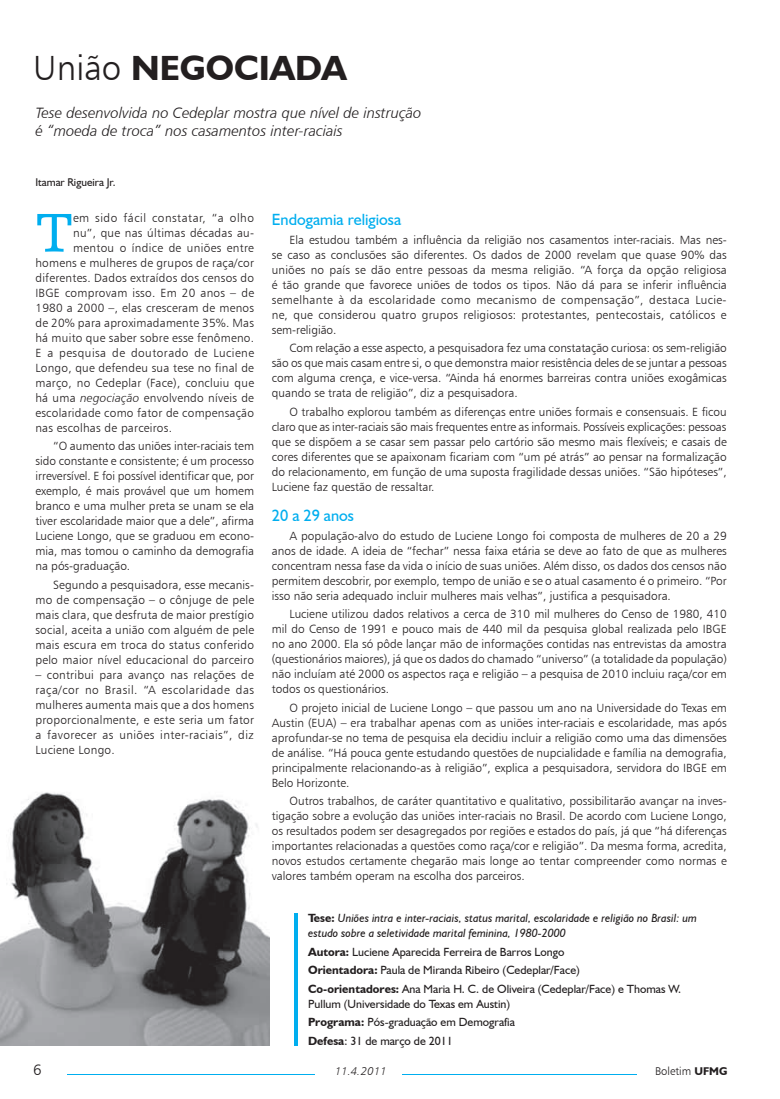
<style>
.page{position:relative;width:780px;height:1099px;background:#fff}
.page>*{position:absolute;margin:0;border:0;box-sizing:border-box;transform-origin:0 0}
.t1{font:57.88px "Humanist Slabserif 712 BT";color:#00aeef}
.t2{font:700 35px "Humanist 521 BT";color:#231f20}
.t3{font:16.25px "Humanist 521 BT";color:#00aeef}
.t4{font:15px/18px "Humanist 777 BT Light Italic B";color:#231f20}
.t5{font:15px "Humanist 777 BT Light B";color:#231f20}
.t6{font:11.88px/15px "Humanist 777 BT Light B";letter-spacing:.02em;color:#231f20;text-align:justify}
.t7{font:11.88px/18.5px "Humanist 521 BT";color:#231f20}
.t8{font:italic 11.88px/15px "Humanist 521 BT";color:#231f20}
.t9{font:11.88px "Humanist 777 BT Light B";letter-spacing:.04em;color:#231f20}
.t10{font:11.88px "Humanist 777 BT Light B";letter-spacing:.045em;color:#231f20}
.t11{font:11.25px "Humanist 521 BT";color:#231f20}
.t12{font:11.25px "Humanist 777 BT Light B";color:#231f20}
.t13{font:11.25px "Humanist 777 BT Light Italic B";letter-spacing:.015em;color:#231f20}
.s1{font-family:"Humanist 777 BT Light B";font-weight:400}
.s2{font-family:"Humanist 777 BT Light Italic B"}
.s3{font-weight:700;font-style:normal}
.s4{font-weight:700}
.s5{font-family:"Humanist 521 BT";font-weight:700}
</style>
<div class="page">
<hr style="left:67px;top:1073px;width:247px;height:1px;background:#00aeef">
<hr style="left:402px;top:1073px;width:234px;height:1px;background:#00aeef">
<img style="left:0;top:792px;width:270px;height:253px">
<hr style="left:294px;top:913px;width:3px;height:132px;background:#00aeef">
<h2 class="t2" style="left:33px;top:46px;width:315px"><span class="s1">União</span> NEGOCIADA</h2>
<p class="t4" style="left:35px;top:103px;width:387px">Tese desenvolvida no Cedeplar mostra que nível de instrução é “moeda de troca” nos casamentos inter-raciais</p>
<p class="t11" style="left:35px;top:175px;width:82px">Itamar Rigueira Jr.</p>
<h1 class="t1" style="left:35px;top:198px;width:39px">T</h1>
<p class="t10" style="left:73px;top:210px;width:182px">em sido fácil constatar, “a olho</p>
<p class="t6" style="left:73px;top:225px;width:182px">nu”, que nas últimas décadas au-</p>
<p class="t6" style="left:73px;top:240px;width:182px">mentou o índice de uniões entre</p>
<p class="t6" style="left:35px;top:255px;width:220px">homens e mulheres de grupos de raça/cor</p>
<p class="t6" style="left:35px;top:270px;width:220px">diferentes. Dados extraídos dos censos do</p>
<p class="t6" style="left:35px;top:285px;width:220px">IBGE comprovam isso. Em 20 anos – de</p>
<p class="t6" style="left:35px;top:300px;width:220px">1980 a 2000 –, elas cresceram de menos</p>
<p class="t6" style="left:35px;top:315px;width:220px">de 20% para aproximadamente 35%. Mas</p>
<p class="t6" style="left:35px;top:330px;width:220px">há muito que saber sobre esse fenômeno.</p>
<p class="t9" style="left:35px;top:345px;width:220px">E a pesquisa de doutorado de Luciene</p>
<p class="t6" style="left:35px;top:360px;width:220px">Longo, que defendeu sua tese no final de</p>
<p class="t6" style="left:35px;top:375px;width:220px">março, no Cedeplar (Face), concluiu que</p>
<p class="t6" style="left:35px;top:390px;width:220px">há uma <span class="s2">negociação</span> envolvendo níveis de</p>
<p class="t6" style="left:35px;top:405px;width:220px">escolaridade como fator de compensação</p>
<p class="t6" style="left:35px;top:420px;width:138px">nas escolhas de parceiros.</p>
<p class="t6" style="left:35px;top:438px;width:220px;text-indent:18px">“O aumento das uniões inter-raciais tem sido constante e consistente; é um processo irreversível. E foi possível identificar que, por exemplo, é mais provável que um homem branco e uma mulher preta se unam se ela tiver escolaridade maior que a dele”, afirma Luciene Longo, que se graduou em econo&shy;mia, mas tomou o caminho da demografia na pós-graduação.</p>
<p class="t6" style="left:35px;top:577px;width:220px;text-indent:18px">Segundo a pesquisadora, esse mecanis&shy;mo de compensação – o cônjuge de pele mais clara, que desfruta de maior prestígio social, aceita a união com alguém de pele mais escura em troca do status conferido pelo maior nível educacional do parceiro</p>
<p class="t6" style="left:35px;top:667px;width:220px">– contribui para avanço nas relações de raça/cor no Brasil. “A escolaridade das mulheres aumenta mais que a dos homens proporcionalmente, e este seria um fator a favorecer as uniões inter-raciais”, diz Luciene Longo.</p>
<h3 class="t3" style="left:272px;top:209px;width:131px">Endogamia religiosa</h3>
<p class="t6" style="left:272px;top:232px;width:456px;text-indent:18px">Ela estudou também a influência da religião nos casamentos inter-raciais. Mas nes&shy;se caso as conclusões são diferentes. Os dados de 2000 revelam que quase 90% das uniões no país se dão entre pessoas da mesma religião. “A força da opção religiosa é tão grande que favorece uniões de todos os tipos. Não dá para se inferir influência semelhante à da escolaridade como mecanismo de compensação”, destaca Lucie&shy;ne, que considerou quatro grupos religiosos: protestantes, pentecostais, católicos e sem-religião.</p>
<p class="t6" style="left:272px;top:340px;width:456px;text-indent:18px">Com relação a esse aspecto, a pesquisadora fez uma constatação curiosa: os sem-religião são os que mais casam entre si, o que demonstra maior resistência deles de se juntar a pessoas com alguma crença, e vice-versa. “Ainda há enormes barreiras contra uniões exogâmicas quando se trata de religião”, diz a pesquisadora.</p>
<p class="t6" style="left:272px;top:404px;width:456px;text-indent:18px">O trabalho explorou também as diferenças entre uniões formais e consensuais. E ficou claro que as inter-raciais são mais frequentes entre as informais. Possíveis explicações: pessoas que se dispõem a se casar sem passar pelo cartório são mesmo mais flexíveis; e casais de cores diferentes que se apaixonam ficariam com “um pé atrás” ao pensar na formalização do relacionamento, em função de uma suposta fragilidade dessas uniões. “São hipóteses”, Luciene faz questão de ressaltar.</p>
<h3 class="t3" style="left:272px;top:505px;width:84px">20 a 29 anos</h3>
<p class="t6" style="left:272px;top:527px;width:456px;text-indent:18px">A população-alvo do estudo de Luciene Longo foi composta de mulheres de 20 a 29 anos de idade. A ideia de “fechar” nessa faixa etária se deve ao fato de que as mulheres concentram nessa fase da vida o início de suas uniões. Além disso, os dados dos censos não permitem descobrir, por exemplo, tempo de união e se o atual casamento é o primeiro. “Por isso não seria adequado incluir mulheres mais velhas”, justifica a pesquisadora.</p>
<p class="t6" style="left:272px;top:606px;width:456px;text-indent:18px">Luciene utilizou dados relativos a cerca de 310 mil mulheres do Censo de 1980, 410 mil do Censo de 1991 e pouco mais de 440 mil da pesquisa global realizada pelo IBGE no ano 2000. Ela só pôde lançar mão de informações contidas nas entrevistas da amostra (questionários maiores), já que os dados do chamado “universo” (a totalidade da população) não incluíam até 2000 os aspectos raça e religião – a pesquisa de 2010 incluiu raça/cor em todos os questionários.</p>
<p class="t6" style="left:272px;top:700px;width:456px;text-indent:18px">O projeto inicial de Luciene Longo – que passou um ano na Universidade do Texas em Austin (EUA) – era trabalhar apenas com as uniões inter-raciais e escolaridade, mas após aprofundar-se no tema de pesquisa ela decidiu incluir a religião como uma das dimensões de análise. “Há pouca gente estudando questões de nupcialidade e família na demografia, principalmente relacionando-as à religião”, explica a pesquisadora, servidora do IBGE em Belo Horizonte.</p>
<p class="t6" style="left:272px;top:793px;width:456px;text-indent:18px">Outros trabalhos, de caráter quantitativo e qualitativo, possibilitarão avançar na inves&shy;tigação sobre a evolução das uniões inter-raciais no Brasil. De acordo com Luciene Longo, os resultados podem ser desagregados por regiões e estados do país, já que “há diferenças importantes relacionadas a questões como raça/cor e religião”. Da mesma forma, acredita, novos estudos certamente chegarão mais longe ao tentar compreender como normas e valores também operam na escolha dos parceiros.</p>
<p class="t8" style="left:308px;top:910px;width:390px"><span class="s3">Tese:</span> Uniões intra e inter-raciais, status marital, escolaridade e religião no Brasil: um estudo sobre a seletividade marital feminina, 1980-2000</p>
<p class="t7" style="left:308px;top:942px;width:374px"><span class="s4">Autora:</span> Luciene Aparecida Ferreira de Barros Longo<br><span class="s4">Orientadora:</span> Paula de Miranda Ribeiro (Cedeplar/Face)<br><span class="s4">Co-orientadores:</span> Ana Maria H. C. de Oliveira (Cedeplar/Face) e Thomas W.</p>
<p class="t7" style="left:308px;top:994px;width:208px">Pullum (Universidade do Texas em Austin)<br><span class="s4">Programa:</span> Pós-graduação em Demografia<br><span class="s4">Defesa</span>: 31 de março de 2011</p>
<p class="t5" style="left:33px;top:1060px;width:10px">6</p>
<p class="t13" style="left:335px;top:1064px;width:53px">11.4.2011</p>
<p class="t12" style="left:655px;top:1064px;width:74px">Boletim <span class="s5">UFMG</span></p>
</div>
